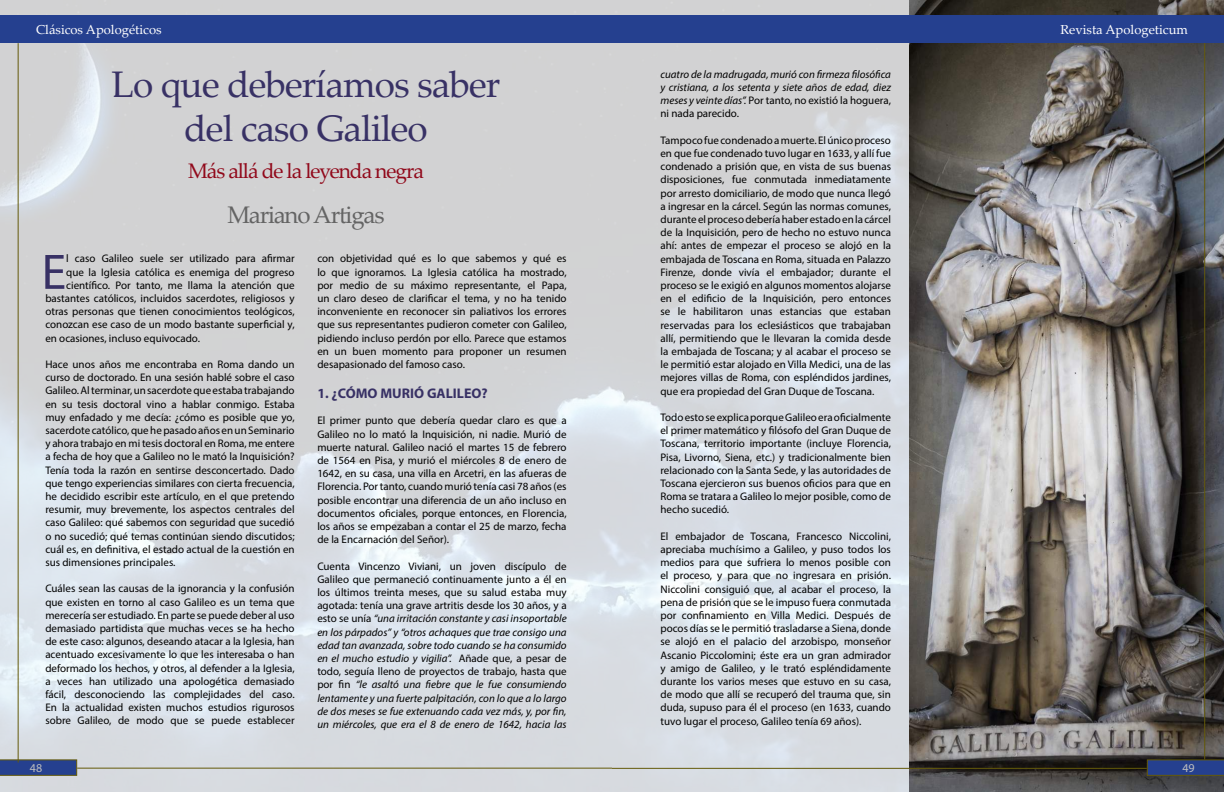
<style>
.page{position:relative;width:1224px;height:792px;background:#fff}
.page>*{position:absolute;margin:0;border:0;box-sizing:border-box;transform-origin:0 0}
.t1{font:50.2px "Myriad Pro";color:#383165}
.t2{font:37px/44.4px "Palatino Linotype";letter-spacing:-.025em;color:#383165;text-align:center}
.t3{font:24px "Palatino Linotype";letter-spacing:-.05em;color:#646464}
.t4{font:21px "Palatino Linotype";letter-spacing:-.05em;color:#91091b}
.t5{font:700 14px "Myriad Pro";color:#383165}
.t6{font:13px "Palatino Linotype";color:#fff}
.t7{font:12px "Myriad Pro";color:#bebebe}
.t8{font:11px/13.2px "Myriad Pro";color:#000;text-align:justify}
.t9{font:italic 11px/13.2px "Myriad Pro";color:#000;text-align:justify}
.s1{font-style:normal}
</style>
<div class="page">
<img style="left:0;top:0;width:910px;height:792px">
<img style="left:910px;top:0;width:314px;height:792px">
<div style="left:612px;top:15px;width:612px;height:28px;background:#25408f"></div>
<div style="left:0;top:15px;width:612px;height:28px;background:#25408f"></div>
<svg style="left:0;top:759px;width:77px;height:17px"></svg>
<svg style="left:1147px;top:759px;width:77px;height:17px"></svg>
<hr style="left:77px;top:768px;width:535px;height:1px;background:#645a0a">
<hr style="left:18px;top:43px;width:1px;height:720px;background:#645a0a">
<hr style="left:1204px;top:43px;width:1px;height:716px;background:#645a0a">
<hr style="left:612px;top:768px;width:535px;height:1px;background:#645a0a">
<p class="t6" style="left:36px;top:21px;width:127px">Clásicos Apologéticos</p>
<p class="t6" style="left:1060px;top:21px;width:129px">Revista Apologeticum</p>
<h2 class="t2" style="left:112px;top:61px;width:390px">Lo que deberíamos saber del caso Galileo</h2>
<h3 class="t4" style="left:188px;top:156px;width:237px">Más allá de la leyenda negra</h3>
<h3 class="t3" style="left:227px;top:198px;width:159px">Mariano Artigas</h3>
<h1 class="t1" style="left:42px;top:241px;width:26px">E</h1>
<p class="t8" style="left:66px;top:252px;width:230px">l caso Galileo suele ser utilizado para afirmar</p>
<p class="t8" style="left:66px;top:265px;width:230px">que la Iglesia católica es enemiga del progreso</p>
<p class="t8" style="left:66px;top:278px;width:230px">científico. Por tanto, me llama la atención que</p>
<p class="t8" style="left:45px;top:292px;width:251px">bastantes católicos, incluidos sacerdotes, religiosos y</p>
<p class="t8" style="left:45px;top:305px;width:251px">otras personas que tienen conocimientos teológicos,</p>
<p class="t8" style="left:45px;top:318px;width:251px">conozcan ese caso de un modo bastante superficial y,</p>
<p class="t8" style="left:45px;top:331px;width:156px">en ocasiones, incluso equivocado.</p>
<p class="t8" style="left:45px;top:358px;width:251px">Hace unos años me encontraba en Roma dando un curso de doctorado. En una sesión hablé sobre el caso Galileo. Al terminar, un sacerdote que estaba trabajando en su tesis doctoral vino a hablar conmigo. Estaba muy enfadado y me decía: ¿cómo es posible que yo, sacerdote católico, que he pasado años en un Seminario y ahora trabajo en mi tesis doctoral en Roma, me entere a fecha de hoy que a Galileo no le mató la Inquisición?<br>Tenía toda la razón en sentirse desconcertado. Dado que tengo experiencias similares con cierta frecuencia, he decidido escribir este artículo, en el que pretendo resumir, muy brevemente, los aspectos centrales del caso Galileo: qué sabemos con seguridad que sucedió o no sucedió; qué temas continúan siendo discutidos; cuál es, en definitiva, el estado actual de la cuestión en sus dimensiones principales.</p>
<p class="t8" style="left:45px;top:582px;width:251px">Cuáles sean las causas de la ignorancia y la confusión que existen en torno al caso Galileo es un tema que merecería ser estudiado. En parte se puede deber al uso demasiado partidista que muchas veces se ha hecho de este caso: algunos, deseando atacar a la Iglesia, han acentuado excesivamente lo que les interesaba o han deformado los hechos, y otros, al defender a la Iglesia, a veces han utilizado una apologética demasiado fácil, desconociendo las complejidades del caso.<br>En la actualidad existen muchos estudios rigurosos sobre Galileo, de modo que se puede establecer</p>
<p class="t7" style="left:30px;top:760px;width:14px">48</p>
<p class="t8" style="left:317px;top:252px;width:251px">con objetividad qué es lo que sabemos y qué es lo que ignoramos. La Iglesia católica ha mostrado, por medio de su máximo representante, el Papa, un claro deseo de clarificar el tema, y no ha tenido inconveniente en reconocer sin paliativos los errores que sus representantes pudieron cometer con Galileo, pidiendo incluso perdón por ello. Parece que estamos en un buen momento para proponer un resumen desapasionado del famoso caso.</p>
<p class="t5" style="left:317px;top:384px;width:172px">1. ¿CÓMO MURIÓ GALILEO?</p>
<p class="t8" style="left:317px;top:414px;width:251px">El primer punto que debería quedar claro es que a Galileo no lo mató la Inquisición, ni nadie. Murió de muerte natural. Galileo nació el martes 15 de febrero de 1564 en Pisa, y murió el miércoles 8 de enero de 1642, en su casa, una villa en Arcetri, en las afueras de Florencia. Por tanto, cuando murió tenía casi 78 años (es posible encontrar una diferencia de un año incluso en documentos oficiales, porque entonces, en Florencia, los años se empezaban a contar el 25 de marzo, fecha de la Encarnación del Señor).</p>
<p class="t9" style="left:317px;top:559px;width:251px"><span class="s1">Cuenta Vincenzo Viviani, un joven discípulo de Galileo que permaneció continuamente junto a él en los últimos treinta meses, que su salud estaba muy agotada: tenía una grave artritis desde los 30 años, y a esto se unía</span> “una irritación constante y casi insoportable en los párpados” y “otros achaques que trae consigo una edad tan avanzada, sobre todo cuando se ha consumido en el mucho estudio y vigilia”. <span class="s1">Añade que, a pesar de todo, seguía lleno de proyectos de trabajo, hasta que por fin</span> “le asaltó una fiebre que le fue consumiendo lentamente y una fuerte palpitación, con lo que a lo largo de dos meses se fue extenuando cada vez más, y, por fin, un miércoles, que era el 8 de enero de 1642, hacia las</p>
<p class="t9" style="left:660px;top:67px;width:232px">cuatro de la madrugada, murió con firmeza filosófica y cristiana, a los setenta y siete años de edad, diez meses y veinte días”. <span class="s1">Por tanto, no existió la hoguera, ni nada parecido.</span></p>
<p class="t8" style="left:660px;top:133px;width:232px">Tampoco fue condenado a muerte. El único proceso en que fue condenado tuvo lugar en 1633, y allí fue condenado a prisión que, en vista de sus buenas disposiciones, fue conmutada inmediatamente por arresto domiciliario, de modo que nunca llegó a ingresar en la cárcel. Según las normas comunes, durante el proceso debería haber estado en la cárcel de la Inquisición, pero de hecho no estuvo nunca ahí: antes de empezar el proceso se alojó en la embajada de Toscana en Roma, situada en Palazzo Firenze, donde vivía el embajador; durante el proceso se le exigió en algunos momentos alojarse en el edificio de la Inquisición, pero entonces se le habilitaron unas estancias que estaban reservadas para los eclesiásticos que trabajaban allí, permitiendo que le llevaran la comida desde la embajada de Toscana; y al acabar el proceso se le permitió estar alojado en Villa Medici, una de las mejores villas de Roma, con espléndidos jardines, que era propiedad del Gran Duque de Toscana.</p>
<p class="t8" style="left:660px;top:411px;width:232px">Todo esto se explica porque Galileo era oficialmente el primer matemático y filósofo del Gran Duque de Toscana, territorio importante (incluye Florencia, Pisa, Livorno, Siena, etc.) y tradicionalmente bien relacionado con la Santa Sede, y las autoridades de Toscana ejercieron sus buenos oficios para que en Roma se tratara a Galileo lo mejor posible, como de hecho sucedió.</p>
<p class="t8" style="left:660px;top:529px;width:232px">El embajador de Toscana, Francesco Niccolini, apreciaba muchísimo a Galileo, y puso todos los medios para que sufriera lo menos posible con el proceso, y para que no ingresara en prisión.<br>Niccolini consiguió que, al acabar el proceso, la pena de prisión que se le impuso fuera conmutada por confinamiento en Villa Medici. Después de pocos días se le permitió trasladarse a Siena, donde se alojó en el palacio del arzobispo, monseñor Ascanio Piccolomini; éste era un gran admirador y amigo de Galileo, y le trató espléndidamente durante los varios meses que estuvo en su casa, de modo que allí se recuperó del trauma que, sin duda, supuso para él el proceso (en 1633, cuando tuvo lugar el proceso, Galileo tenía 69 años).</p>
<p class="t7" style="left:1182px;top:760px;width:14px">49</p>
</div>
